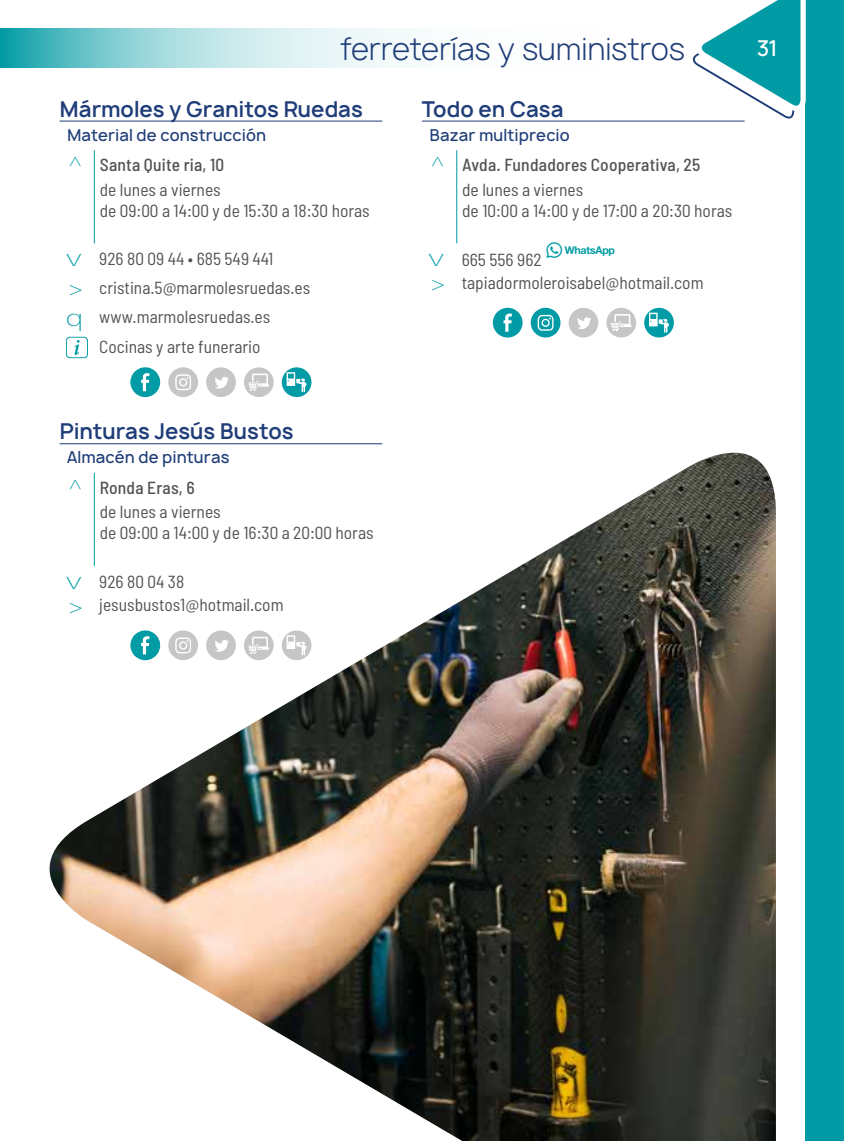
<style>
.page{position:relative;width:844px;height:1141px;background:#fff}
.page>*{position:absolute;margin:0;border:0;box-sizing:border-box;transform-origin:0 0}
.t1{font:300 29.75px "Manrope";letter-spacing:-.01em;color:#1f3d78}
.t2{font:28px "Social Logos";color:#009ba4}
.t3{font:600 21px "Manrope";color:#1f3d78}
.t4{font:500 21px "Manrope";color:#fff}
.t5{font:semi-condensed 17.5px/21px "Barlow";color:#525251}
.t6{font:500 semi-condensed 17.5px "Barlow";letter-spacing:.01em;color:#525251}
.t7{font:500 15.75px "Manrope";letter-spacing:.005em;color:#1f3d78}
.s1{color:#009ba4}
</style>
<div class="page">
<div style="left:805px;top:0;width:38px;height:1141px;background:#009ba4"></div>
<svg style="left:686px;top:0;width:120px;height:122px"></svg>
<svg style="left:0;top:29px;width:806px;height:39px"></svg>
<hr style="left:422px;top:121px;width:322px;height:1px;background:#1f3d78">
<hr style="left:456px;top:150px;width:1px;height:30px;background:#009ba4">
<hr style="left:456px;top:180px;width:1px;height:63px;background:#009ba4">
<svg style="left:492px;top:308px;width:30px;height:30px"></svg>
<svg style="left:530px;top:308px;width:30px;height:29px"></svg>
<svg style="left:568px;top:308px;width:30px;height:29px"></svg>
<svg style="left:606px;top:308px;width:30px;height:29px"></svg>
<svg style="left:644px;top:308px;width:29px;height:29px"></svg>
<hr style="left:60px;top:121px;width:322px;height:1px;background:#1f3d78">
<hr style="left:94px;top:150px;width:1px;height:30px;background:#009ba4">
<hr style="left:94px;top:180px;width:1px;height:63px;background:#009ba4">
<svg style="left:66px;top:337px;width:22px;height:21px"></svg>
<svg style="left:130px;top:367px;width:30px;height:30px"></svg>
<svg style="left:168px;top:367px;width:30px;height:30px"></svg>
<svg style="left:206px;top:367px;width:30px;height:30px"></svg>
<svg style="left:244px;top:367px;width:29px;height:30px"></svg>
<svg style="left:282px;top:367px;width:29px;height:30px"></svg>
<img style="left:49px;top:453px;width:726px;height:688px">
<svg style="left:68px;top:480px;width:10px;height:8px"></svg>
<svg style="left:70px;top:603px;width:11px;height:11px"></svg>
<h1 class="t1" style="left:340px;top:31px;width:346px">ferreterías y suministros</h1>
<p class="t3" style="left:60px;top:95px;width:305px">Mármoles y Granitos Ruedas</p>
<p class="t7" style="left:67px;top:125px;width:200px">Material de construcción</p>
<p class="t6" style="left:100px;top:154px;width:126px">Santa Quite ria, 10</p>
<p class="t5" style="left:100px;top:178px;width:271px">de lunes a viernes<br>de 09:00 a 14:00 y de 15:30 a 18:30 horas</p>
<p class="t5" style="left:99px;top:244px;width:212px;line-height:28.5px;text-indent:-33px"><span class="s1">❖</span> 926 80 09 44 • 685 549 441 cristina.5@marmolesruedas.es</p>
<p class="t5" style="left:99px;top:302px;width:172px;line-height:29.8px;text-indent:-33px"><span class="s1">❑</span> www.marmolesruedas.es<br>Cocinas y arte funerario</p>
<p class="t3" style="left:60px;top:418px;width:235px">Pinturas Jesús Bustos</p>
<p class="t7" style="left:67px;top:447px;width:164px">Almacén de pinturas</p>
<p class="t6" style="left:100px;top:477px;width:96px">Ronda Eras, 6</p>
<p class="t5" style="left:100px;top:501px;width:275px">de lunes a viernes<br>de 09:00 a 14:00 y de 16:30 a 20:00 horas</p>
<p class="t5" style="left:99px;top:569px;width:186px;line-height:23.6px;text-indent:-33px"><span class="s1">❖</span> 926 80 04 38 jesusbustos1@hotmail.com</p>
<p class="t3" style="left:422px;top:95px;width:143px">Todo en Casa</p>
<p class="t7" style="left:429px;top:125px;width:142px">Bazar multiprecio</p>
<p class="t6" style="left:462px;top:154px;width:240px">Avda. Fundadores Cooperativa, 25</p>
<p class="t5" style="left:462px;top:178px;width:271px">de lunes a viernes<br>de 10:00 a 14:00 y de 17:00 a 20:30 horas</p>
<p class="t5" style="left:461px;top:248px;width:243px;line-height:22.6px;text-indent:-33px"><span class="s1">❖</span> 665 556 962 tapiadormoleroisabel@hotmail.com</p>
<h2 class="t2" style="left:545px;top:239px;width:72px">t</h2>
<p class="t4" style="left:756px;top:35px;width:22px">31</p>
</div>
